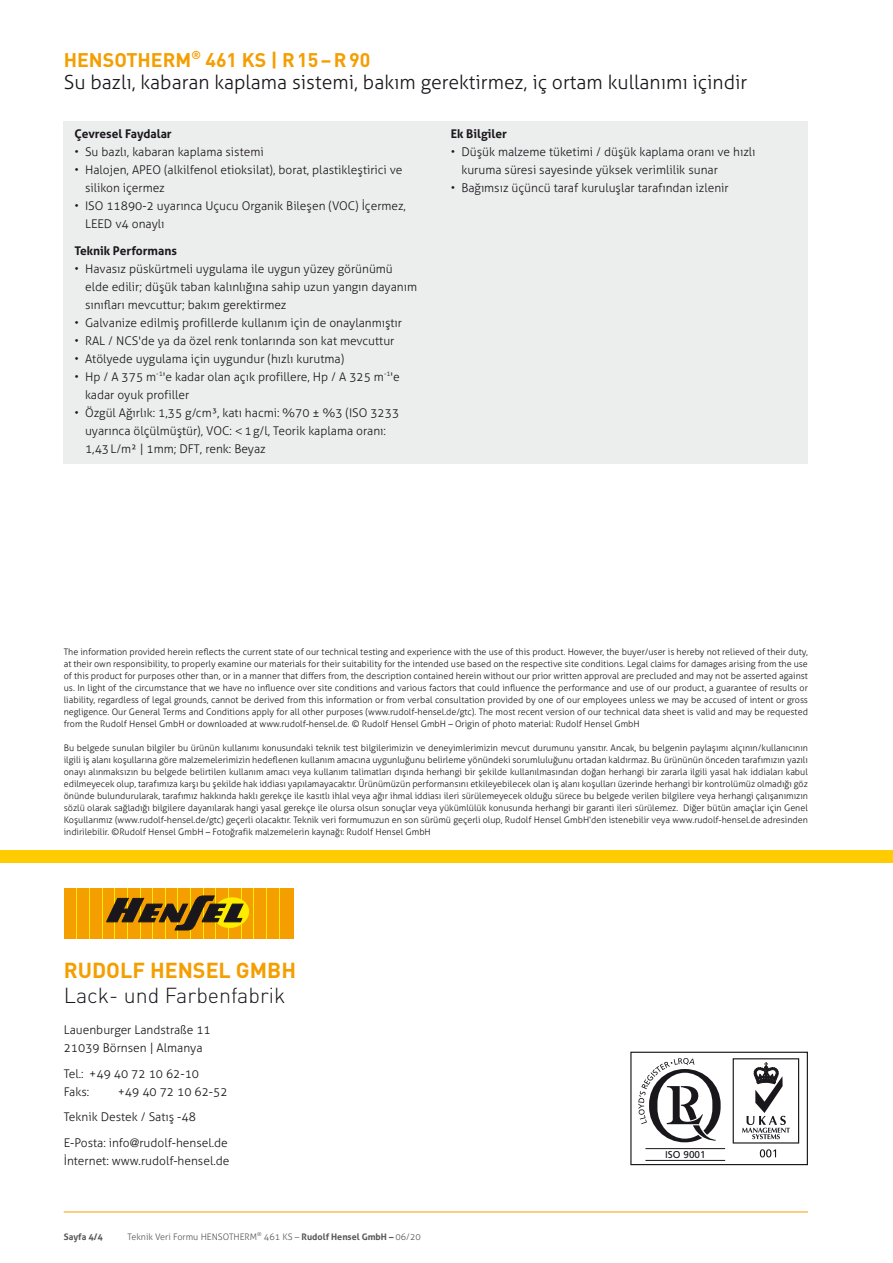
<style>
.page{position:relative;width:893px;height:1263px;background:#fff}
.page>*{position:absolute;margin:0;border:0;box-sizing:border-box;transform-origin:0 0}
.t1{font:300 21.45px "DIN";color:#1a171c}
.t2{font:700 21.45px "DIN";color:#f49e00}
.t3{font:300 19.5px "Aller";color:#1a171c}
.t4{font:700 19.5px "DIN";color:#f49e00}
.t5{font:300 12px/18px "Aller";color:#1a171c}
.t6{font:700 12px "Aller";color:#1a171c}
.t7{font:9.9px "Frutiger";color:#1a171c}
.t8{font:300 9px/12px "Aller";color:#1a171c;text-align:justify}
.t9{font:300 9px "Aller";color:#58585a}
.t10{font:700 9px "Aller";color:#58585a}
.s1{font-family:"Avenir";font-weight:400}
.s2{font-weight:700}
</style>
<div class="page">
<hr style="left:892px;top:0;width:1px;height:859px;background:#eceded">
<div style="left:0;top:850px;width:893px;height:13px;background:#fecc00"></div>
<div style="left:64px;top:121px;width:744px;height:342px;background:#eceded"></div>
<svg style="left:630px;top:1052px;width:178px;height:113px"></svg>
<div style="left:64px;top:888px;width:229px;height:50px;background:#f49e00"></div>
<hr style="left:76px;top:888px;width:1px;height:50px;background:#ffed00">
<hr style="left:89px;top:888px;width:1px;height:50px;background:#ffed00">
<hr style="left:102px;top:888px;width:1px;height:50px;background:#ffed00">
<hr style="left:114px;top:888px;width:1px;height:50px;background:#ffed00">
<hr style="left:127px;top:888px;width:1px;height:50px;background:#ffed00">
<hr style="left:140px;top:888px;width:1px;height:50px;background:#ffed00">
<hr style="left:152px;top:888px;width:1px;height:50px;background:#ffed00">
<hr style="left:165px;top:888px;width:1px;height:50px;background:#ffed00">
<hr style="left:178px;top:888px;width:1px;height:50px;background:#ffed00">
<hr style="left:190px;top:888px;width:1px;height:50px;background:#ffed00">
<hr style="left:203px;top:888px;width:1px;height:50px;background:#ffed00">
<hr style="left:215px;top:888px;width:1px;height:50px;background:#ffed00">
<hr style="left:228px;top:888px;width:1px;height:50px;background:#ffed00">
<hr style="left:241px;top:888px;width:1px;height:50px;background:#ffed00">
<hr style="left:253px;top:888px;width:1px;height:50px;background:#ffed00">
<hr style="left:266px;top:888px;width:1px;height:50px;background:#ffed00">
<hr style="left:279px;top:888px;width:1px;height:50px;background:#ffed00">
<svg style="left:106px;top:895px;width:143px;height:35px"></svg>
<hr style="left:64px;top:1211px;width:744px;height:1px;background:#f49e00">
<h2 class="t4" style="left:64px;top:47px;width:308px">HENSOTHERM<sup>®</sup> 461 KS | R15–R90</h2>
<h2 class="t3" style="left:64px;top:70px;width:685px">Su bazlı, kabaran kaplama sistemi, bakım gerektirmez, iç ortam kullanımı içindir</h2>
<h3 class="t6" style="left:74px;top:126px;width:99px">Çevresel Faydalar</h3>
<h3 class="t5" style="left:74px;top:142px;width:191px">• Su bazlı, kabaran kaplama sistemi</h3>
<h3 class="t5" style="left:85px;top:160px;width:319px;text-indent:-11px">• Halojen, APEO (alkilfenol etioksilat), borat, plastikleştirici ve silikon içermez</h3>
<h3 class="t5" style="left:85px;top:196px;width:322px;text-indent:-11px">• ISO 11890-2 uyarınca Uçucu Organik Bileşen (VOC) İçermez,<br>LEED v4 onaylı</h3>
<h3 class="t6" style="left:74px;top:243px;width:104px">Teknik Performans</h3>
<h3 class="t5" style="left:85px;top:259px;width:334px;text-indent:-11px">• Havasız püskürtmeli uygulama ile uygun yüzey görünümü elde edilir; düşük taban kalınlığına sahip uzun yangın dayanım sınıfları mevcuttur; bakım gerektirmez</h3>
<h3 class="t5" style="left:74px;top:313px;width:329px">• Galvanize edilmiş profillerde kullanım için de onaylanmıştır</h3>
<h3 class="t5" style="left:74px;top:331px;width:321px">• RAL / NCS'de ya da özel renk tonlarında son kat mevcuttur</h3>
<h3 class="t5" style="left:74px;top:349px;width:271px">• Atölyede uygulama için uygundur (hızlı kurutma)</h3>
<h3 class="t5" style="left:85px;top:367px;width:316px;text-indent:-11px">• Hp / A 375 m<sup>-1</sup>'e kadar olan açık profillere, Hp / A 325 m<sup>-1</sup>'e kadar oyuk profiller</h3>
<h3 class="t5" style="left:85px;top:403px;width:316px;text-indent:-11px">• Özgül Ağırlık: 1,35 g/cm³, katı hacmi: %70 ± %3 (ISO 3233 uyarınca ölçülmüştür), VOC: <span class="s1">&lt;</span>1g/l, Teorik kaplama oranı:<br>1,43L/m² | 1mm; DFT, renk: Beyaz</h3>
<h3 class="t6" style="left:451px;top:126px;width:58px">Ek Bilgiler</h3>
<h3 class="t5" style="left:461px;top:142px;width:296px;text-indent:-11px">• Düşük malzeme tüketimi / düşük kaplama oranı ve hızlı kuruma süresi sayesinde yüksek verimlilik sunar</h3>
<h3 class="t5" style="left:451px;top:178px;width:280px">• Bağımsız üçüncü taraf kuruluşlar tarafından izlenir</h3>
<p class="t8" style="left:64px;top:645px;width:746px">The information provided herein reflects the current state of our technical testing and experience with the use of this product. However, the buyer/user is hereby not relieved of their duty, at their own responsibility, to properly examine our materials for their suitability for the intended use based on the respective site conditions. Legal claims for damages arising from the use of this product for purposes other than, or in a manner that differs from, the description contained herein without our prior written approval are precluded and may not be asserted against us. In light of the circumstance that we have no influence over site conditions and various factors that could influence the performance and use of our product, a guarantee of results or liability, regardless of legal grounds, cannot be derived from this information or from verbal consultation provided by one of our employees unless we may be accused of intent or gross negligence. Our General Terms and Conditions apply for all other purposes (www.rudolf-hensel.de/gtc). The most recent version of our technical data sheet is valid and may be requested from the Rudolf Hensel GmbH or downloaded at www.rudolf-hensel.de. © Rudolf Hensel GmbH – Origin of photo material: Rudolf Hensel GmbH</p>
<p class="t8" style="left:64px;top:741px;width:746px">Bu belgede sunulan bilgiler bu ürünün kullanımı konusundaki teknik test bilgilerimizin ve deneyimlerimizin mevcut durumunu yansıtır. Ancak, bu belgenin paylaşımı alçının/kullanıcının ilgili iş alanı koşullarına göre malzemelerimizin hedeflenen kullanım amacına uygunluğunu belirleme yönündeki sorumluluğunu ortadan kaldırmaz. Bu ürününün önceden tarafımızın yazılı onayı alınmaksızın bu belgede belirtilen kullanım amacı veya kullanım talimatları dışında herhangi bir şekilde kullanılmasından doğan herhangi bir zararla ilgili yasal hak iddiaları kabul edilmeyecek olup, tarafımıza karşı bu şekilde hak iddiası yapılamayacaktır. Ürünümüzün performansını etkileyebilecek olan iş alanı koşulları üzerinde herhangi bir kontrolümüz olmadığı göz önünde bulundurularak, tarafımız hakkında haklı gerekçe ile kasıtlı ihlal veya ağır ihmal iddiası ileri sürülemeyecek olduğu sürece bu belgede verilen bilgilere veya herhangi çalışanımızın sözlü olarak sağladığı bilgilere dayanılarak hangi yasal gerekçe ile olursa olsun sonuçlar veya yükümlülük konusunda herhangi bir garanti ileri sürülemez. Diğer bütün amaçlar için Genel Koşullarımız (www.rudolf-hensel.de/gtc) geçerli olacaktır. Teknik veri formumuzun en son sürümü geçerli olup, Rudolf Hensel GmbH‘den istenebilir veya www.rudolf-hensel.de adresinden indirilebilir. ©Rudolf Hensel GmbH – Fotoğrafik malzemelerin kaynağı: Rudolf Hensel GmbH</p>
<h1 class="t2" style="left:64px;top:956px;width:234px">RUDOLF HENSEL GMBH</h1>
<h1 class="t1" style="left:64px;top:982px;width:223px">Lack- und Farbenfabrik</h1>
<h3 class="t5" style="left:64px;top:1021px;width:149px">Lauenburger Landstraße 11<br>21039 Börnsen | Almanya</h3>
<h3 class="t5" style="left:64px;top:1064px;width:137px">Tel.: +49 40 72 10 62-10<br>Faks:</h3>
<h3 class="t5" style="left:64px;top:1079px;width:166px;line-height:25.5px;text-indent:54px">+49 40 72 10 62-52<br>Teknik Destek / Satış -48<br>E-Posta: info<span class="s1">@</span>rudolf-hensel.de</h3>
<h3 class="t5" style="left:64px;top:1151px;width:167px">İnternet: www.rudolf-hensel.de</h3>
<p class="t10" style="left:64px;top:1231px;width:41px">Sayfa 4/4</p>
<p class="t9" style="left:128px;top:1231px;width:295px">Teknik Veri Formu HENSOTHERM<sup>®</sup> 461 KS – <span class="s2">Rudolf Hensel GmbH –</span> 06/20</p>
<p class="t7" style="left:665px;top:1149px;width:42px">ISO 9001</p>
</div>
